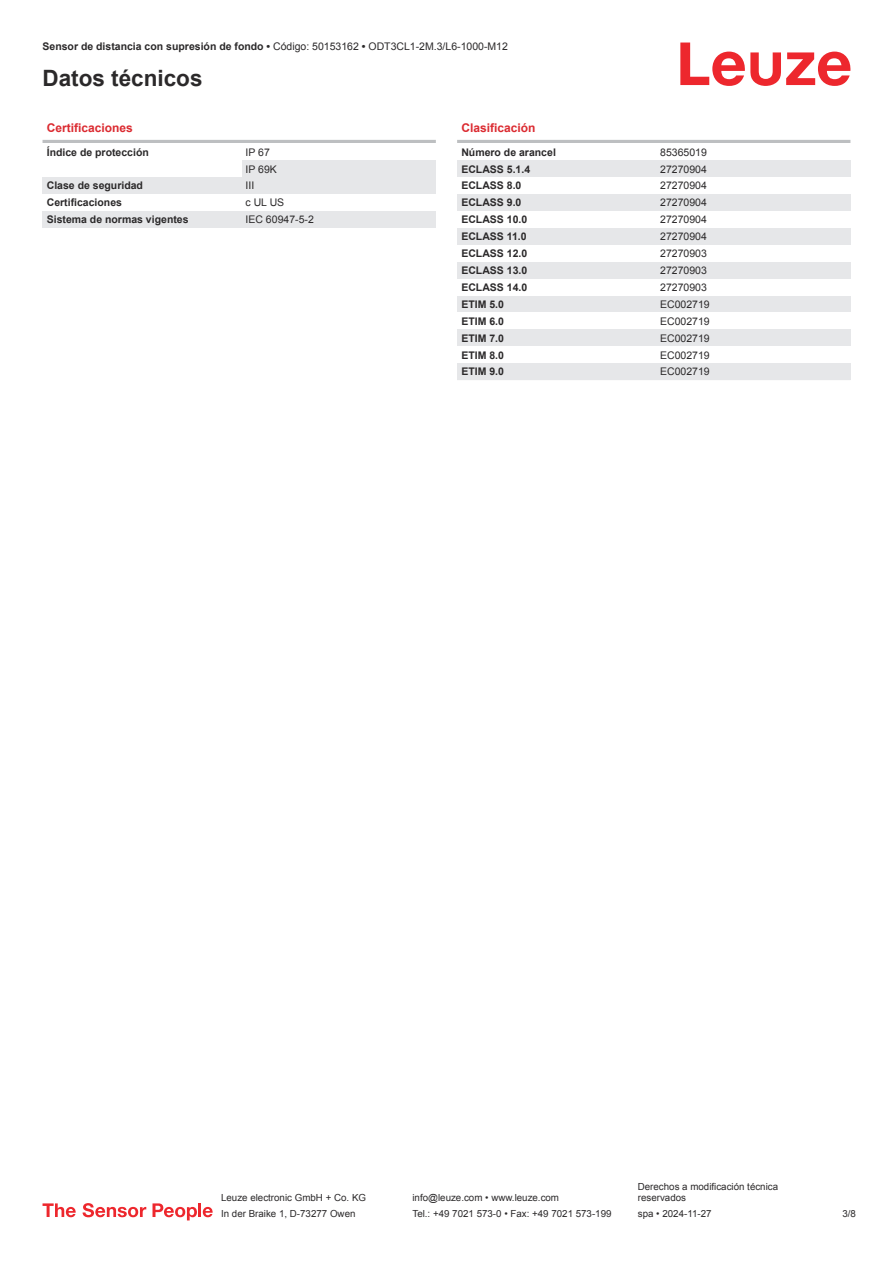
<style>
.page{position:relative;width:893px;height:1263px;background:#fff}
.page>*{position:absolute;margin:0;border:0;box-sizing:border-box;transform-origin:0 0}
.t1{font:700 22.5px "Arial";color:#2b292a}
.t2{font:700 12px "Arial";color:#db2a30}
.t3{font:10.5px/17px "Arial";color:#2b292a}
.t4{font:700 10.5px "Arial";color:#2b292a}
.t5{font:9.75px/11.7px "Arial";color:#2b292a}
.s1{font-weight:700}
</style>
<div class="page">
<svg style="left:680px;top:43px;width:170px;height:43px"></svg>
<hr style="left:43px;top:140px;width:393px;height:3px;background:#bdbfc1">
<div style="left:242px;top:160px;width:194px;height:17px;background:#e6e7e9"></div>
<div style="left:43px;top:177px;width:199px;height:17px;background:#e6e7e9"></div>
<div style="left:242px;top:177px;width:194px;height:17px;background:#e6e7e9"></div>
<div style="left:43px;top:211px;width:199px;height:17px;background:#e6e7e9"></div>
<div style="left:242px;top:211px;width:194px;height:17px;background:#e6e7e9"></div>
<hr style="left:457px;top:140px;width:393px;height:3px;background:#bdbfc1">
<div style="left:457px;top:160px;width:200px;height:17px;background:#e6e7e9"></div>
<div style="left:657px;top:160px;width:193px;height:17px;background:#e6e7e9"></div>
<div style="left:457px;top:194px;width:200px;height:17px;background:#e6e7e9"></div>
<div style="left:657px;top:194px;width:193px;height:17px;background:#e6e7e9"></div>
<div style="left:457px;top:228px;width:200px;height:17px;background:#e6e7e9"></div>
<div style="left:657px;top:228px;width:193px;height:17px;background:#e6e7e9"></div>
<div style="left:457px;top:262px;width:200px;height:17px;background:#e6e7e9"></div>
<div style="left:657px;top:262px;width:193px;height:17px;background:#e6e7e9"></div>
<div style="left:457px;top:296px;width:200px;height:16px;background:#e6e7e9"></div>
<div style="left:657px;top:296px;width:193px;height:16px;background:#e6e7e9"></div>
<div style="left:457px;top:329px;width:200px;height:17px;background:#e6e7e9"></div>
<div style="left:657px;top:329px;width:193px;height:17px;background:#e6e7e9"></div>
<div style="left:457px;top:363px;width:200px;height:17px;background:#e6e7e9"></div>
<div style="left:657px;top:363px;width:193px;height:17px;background:#e6e7e9"></div>
<svg style="left:43px;top:1203px;width:33px;height:14px"></svg>
<svg style="left:83px;top:1203px;width:63px;height:14px"></svg>
<svg style="left:153px;top:1203px;width:44px;height:17px"></svg>
<hr style="left:198px;top:1203px;width:3px;height:14px;background:#ed272d">
<svg style="left:203px;top:1207px;width:10px;height:10px"></svg>
<p class="t3" style="left:43px;top:39px;width:467px"><span class="s1">Sensor de distancia con supresión de fondo •</span> Código: 50153162 <span class="s1">•</span> ODT3CL1-2M.3/L6-1000-M12</p>
<h1 class="t1" style="left:43px;top:70px;width:162px">Datos técnicos</h1>
<p class="t2" style="left:47px;top:123px;width:88px">Certificaciones</p>
<p class="t4" style="left:47px;top:148px;width:104px">Índice de protección</p>
<p class="t3" style="left:246px;top:144px;width:33px">IP 67<br>IP 69K</p>
<p class="t4" style="left:47px;top:182px;width:98px">Clase de seguridad</p>
<p class="t3" style="left:246px;top:178px;width:10px">III</p>
<p class="t4" style="left:47px;top:199px;width:77px">Certificaciones</p>
<p class="t3" style="left:246px;top:195px;width:40px">c UL US</p>
<p class="t4" style="left:47px;top:216px;width:143px">Sistema de normas vigentes</p>
<p class="t3" style="left:246px;top:212px;width:70px">IEC 60947-5-2</p>
<p class="t2" style="left:461px;top:123px;width:76px">Clasificación</p>
<p class="t4" style="left:461px;top:148px;width:96px">Número de arancel</p>
<p class="t3" style="left:660px;top:144px;width:48px">85365019</p>
<p class="t4" style="left:461px;top:165px;width:70px">ECLASS 5.1.4</p>
<p class="t3" style="left:660px;top:161px;width:48px">27270904</p>
<p class="t4" style="left:461px;top:182px;width:62px">ECLASS 8.0</p>
<p class="t3" style="left:660px;top:178px;width:48px">27270904</p>
<p class="t4" style="left:461px;top:199px;width:62px">ECLASS 9.0</p>
<p class="t3" style="left:660px;top:195px;width:48px">27270904</p>
<p class="t4" style="left:461px;top:216px;width:67px">ECLASS 10.0</p>
<p class="t3" style="left:660px;top:212px;width:48px">27270904</p>
<p class="t4" style="left:461px;top:233px;width:67px">ECLASS 11.0</p>
<p class="t3" style="left:660px;top:229px;width:48px">27270904</p>
<p class="t4" style="left:461px;top:249px;width:67px">ECLASS 12.0</p>
<p class="t3" style="left:660px;top:246px;width:48px">27270903</p>
<p class="t4" style="left:461px;top:266px;width:67px">ECLASS 13.0</p>
<p class="t3" style="left:660px;top:263px;width:48px">27270903</p>
<p class="t4" style="left:461px;top:283px;width:67px">ECLASS 14.0</p>
<p class="t3" style="left:660px;top:280px;width:48px">27270903</p>
<p class="t4" style="left:461px;top:300px;width:44px">ETIM 5.0</p>
<p class="t3" style="left:660px;top:297px;width:51px">EC002719</p>
<p class="t4" style="left:461px;top:317px;width:44px">ETIM 6.0</p>
<p class="t3" style="left:660px;top:313px;width:51px">EC002719</p>
<p class="t4" style="left:461px;top:334px;width:44px">ETIM 7.0</p>
<p class="t3" style="left:660px;top:330px;width:51px">EC002719</p>
<p class="t4" style="left:461px;top:351px;width:44px">ETIM 8.0</p>
<p class="t3" style="left:660px;top:347px;width:51px">EC002719</p>
<p class="t4" style="left:461px;top:368px;width:44px">ETIM 9.0</p>
<p class="t3" style="left:660px;top:364px;width:51px">EC002719</p>
<p class="t5" style="left:221px;top:1193px;width:146px">Leuze electronic GmbH + Co. KG</p>
<p class="t5" style="left:412px;top:1193px;width:148px">info@leuze.com • www.leuze.com</p>
<p class="t5" style="left:638px;top:1181px;width:142px">Derechos a modificación técnica reservados</p>
<p class="t5" style="left:221px;top:1209px;width:136px">In der Braike 1, D-73277 Owen</p>
<p class="t5" style="left:412px;top:1209px;width:201px">Tel.: +49 7021 573-0 • Fax: +49 7021 573-199</p>
<p class="t5" style="left:638px;top:1209px;width:75px">spa • 2024-11-27</p>
<p class="t5" style="left:842px;top:1209px;width:15px">3 /8</p>
</div>
